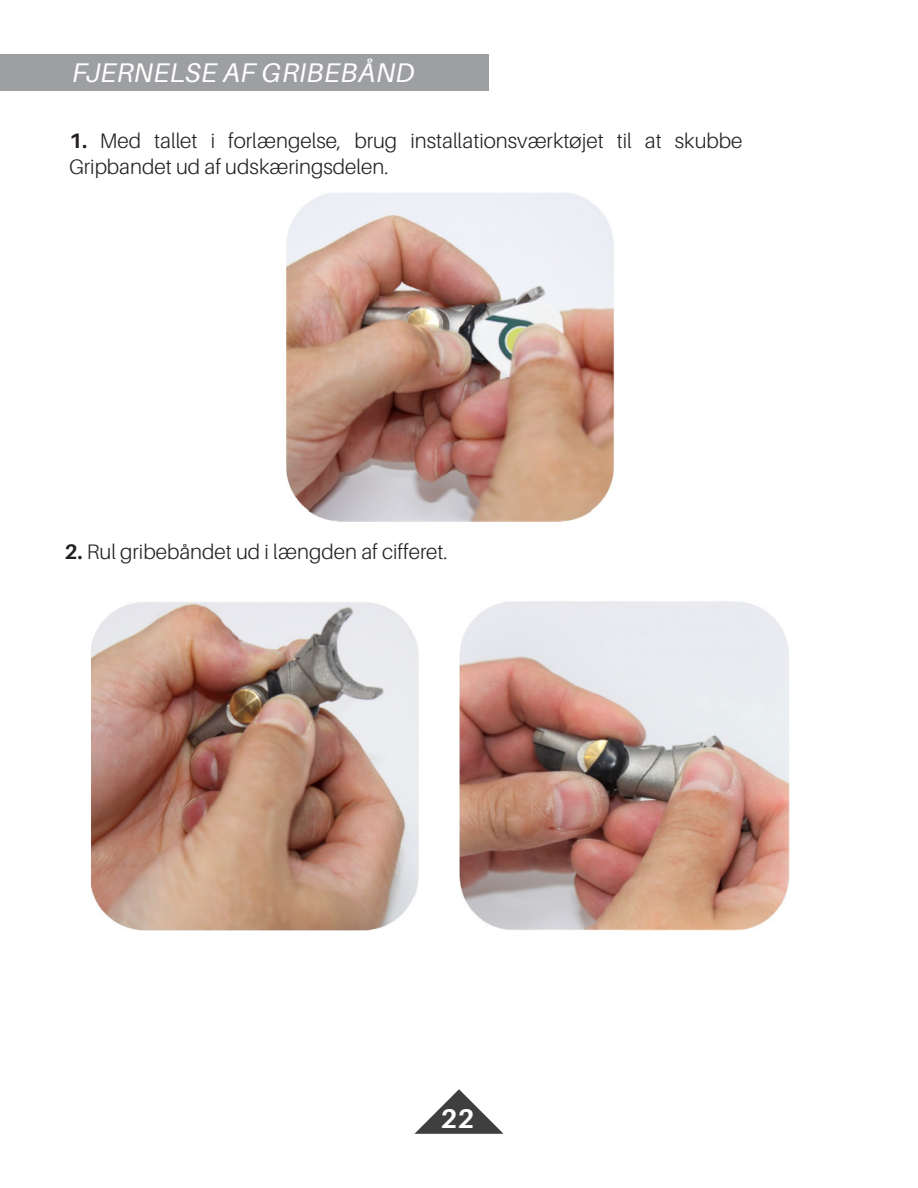
<style>
.page{position:relative;width:918px;height:1188px;background:#fff}
.page>*{position:absolute;margin:0;border:0;box-sizing:border-box;transform-origin:0 0}
.t1{font:italic 27px "Aileron";letter-spacing:.01em;color:#fff}
.Paragraph_Style_1{font:700 27px "Aileron";color:#fff}
.Paragraph_Style_1-2{font:300 21px/25.2px "Aileron";color:#231f20}
.s1{font-weight:700}
</style>
<div class="page">
<div style="left:1px;top:54px;width:488px;height:37px;background:#9d9fa2"></div>
<img style="left:285px;top:193px;width:330px;height:328px">
<svg style="left:414px;top:1089px;width:90px;height:45px"></svg>
<img style="left:91px;top:601px;width:328px;height:330px">
<img style="left:460px;top:601px;width:330px;height:330px">
<p class="t1" style="left:72px;top:58px;width:344px">FJERNELSE AF GRIBEBÅND</p>
<p class="Paragraph_Style_1-2" style="left:69px;top:129px;width:675px"><span class="s1">1.</span> Med tallet i forlængelse, brug installationsværktøjet til at skubbe<br>Gripbandet ud af udskæringsdelen.</p>
<p class="Paragraph_Style_1-2" style="left:65px;top:539px;width:385px"><span class="s1">2.</span> Rul gribebåndet ud i længden af cifferet.</p>
<p class="Paragraph_Style_1" style="left:441px;top:1103px;width:35px">22</p>
</div>
